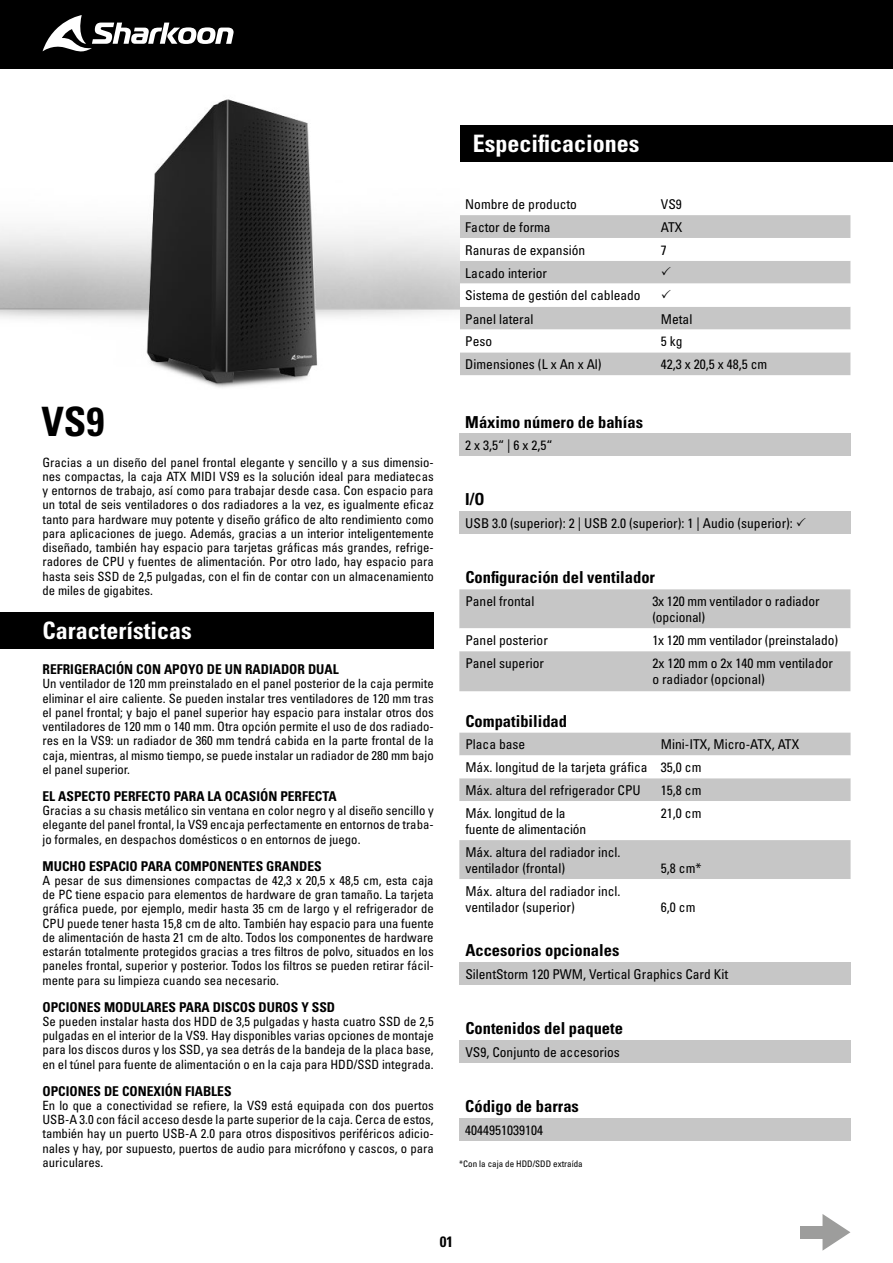
<style>
.page{position:relative;width:893px;height:1263px;background:#fff}
.page>*{position:absolute;margin:0;border:0;box-sizing:border-box;transform-origin:0 0}
.t1{font:40.5px "Univers LTCYR 67 Bold Cond";color:#000}
.t2{font:24px "Univers LTCYR 67 Bold Cond";color:#fff}
.t3{font:16.5px "Univers LTCYR 67 Bold Cond";color:#000}
.t4{font:15px "Univers LTCYR 67 Bold Cond";color:#000}
.t5{font:condensed 13.5px/16.2px "Univers LTCYR 57";color:#000}
.t6{font:13.5px "Univers LTCYR 67 Bold Cond";color:#000}
.t7{font:condensed 12.75px/14.2px "Univers LTCYR 57";color:#000;text-align:justify}
.t8{font:condensed 9px "Univers LTCYR 57";color:#000}
</style>
<div class="page">
<div style="left:0;top:0;width:893px;height:69px;background:#000"></div>
<svg style="left:43px;top:15px;width:191px;height:37px"></svg>
<div style="left:459px;top:125px;width:434px;height:37px;background:#000"></div>
<div style="left:459px;top:215px;width:391px;height:160px;background:#c6c6c6"></div>
<div style="left:459px;top:511px;width:391px;height:23px;background:#c6c6c6"></div>
<div style="left:459px;top:433px;width:391px;height:23px;background:#c6c6c6"></div>
<svg style="left:459px;top:589px;width:391px;height:102px"></svg>
<div style="left:459px;top:733px;width:391px;height:22px;background:#c6c6c6"></div>
<svg style="left:459px;top:755px;width:391px;height:124px"></svg>
<svg style="left:822px;top:1214px;width:28px;height:37px"></svg>
<div style="left:800px;top:1226px;width:25px;height:12px;background:#9d9d9c"></div>
<img style="left:0;top:99px;width:459px;height:289px">
<div style="left:0;top:612px;width:434px;height:37px;background:#000"></div>
<div style="left:459px;top:1040px;width:391px;height:23px;background:#c6c6c6"></div>
<div style="left:459px;top:1118px;width:391px;height:23px;background:#c6c6c6"></div>
<div style="left:459px;top:962px;width:391px;height:23px;background:#c6c6c6"></div>
<svg style="left:459px;top:238px;width:391px;height:114px"></svg>
<h1 class="t1" style="left:41px;top:396px;width:65px">VS9</h1>
<p class="t7" style="left:43px;top:454px;width:393px">Gracias a un diseño del panel frontal elegante y sencillo y a sus dimensio&shy;nes compactas, la caja ATX MIDI VS9 es la solución ideal para mediatecas y entornos de trabajo, así como para trabajar desde casa. Con espacio para un total de seis ventiladores o dos radiadores a la vez, es igualmente eficaz tanto para hardware muy potente y diseño gráfico de alto rendimiento como para aplicaciones de juego. Además, gracias a un interior inteligentemente diseñado, también hay espacio para tarjetas gráficas más grandes, refrige&shy;radores de CPU y fuentes de alimentación. Por otro lado, hay espacio para hasta seis SSD de 2,5 pulgadas, con el fin de contar con un almacenamiento de miles de gigabites.</p>
<h2 class="t2" style="left:43px;top:616px;width:151px">Características</h2>
<p class="t6" style="left:43px;top:661px;width:298px">REFRIGERACIÓN CON APOYO DE UN RADIADOR DUAL</p>
<p class="t7" style="left:43px;top:676px;width:393px">Un ventilador de 120 mm preinstalado en el panel posterior de la caja permite eliminar el aire caliente. Se pueden instalar tres ventiladores de 120 mm tras el panel frontal; y bajo el panel superior hay espacio para instalar otros dos ventiladores de 120 mm o 140 mm. Otra opción permite el uso de dos radiado&shy;res en la VS9: un radiador de 360 mm tendrá cabida en la parte frontal de la caja, mientras, al mismo tiempo, se puede instalar un radiador de 280 mm bajo el panel superior.</p>
<p class="t6" style="left:43px;top:788px;width:296px">EL ASPECTO PERFECTO PARA LA OCASIÓN PERFECTA</p>
<p class="t7" style="left:43px;top:803px;width:393px">Gracias a su chasis metálico sin ventana en color negro y al diseño sencillo y elegante del panel frontal, la VS9 encaja perfectamente en entornos de traba&shy;jo formales, en despachos domésticos o en entornos de juego.</p>
<p class="t6" style="left:43px;top:857px;width:281px">MUCHO ESPACIO PARA COMPONENTES GRANDES</p>
<p class="t7" style="left:43px;top:873px;width:393px">A pesar de sus dimensiones compactas de 42,3 x 20,5 x 48,5 cm, esta caja de PC tiene espacio para elementos de hardware de gran tamaño. La tarjeta gráfica puede, por ejemplo, medir hasta 35 cm de largo y el refrigerador de CPU puede tener hasta 15,8 cm de alto. También hay espacio para una fuente de alimentación de hasta 21 cm de alto. Todos los componentes de hardware estarán totalmente protegidos gracias a tres filtros de polvo, situados en los paneles frontal, superior y posterior. Todos los filtros se pueden retirar fácil&shy;mente para su limpieza cuando sea necesario.</p>
<p class="t6" style="left:43px;top:998px;width:294px">OPCIONES MODULARES PARA DISCOS DUROS Y SSD</p>
<p class="t7" style="left:43px;top:1014px;width:393px">Se pueden instalar hasta dos HDD de 3,5 pulgadas y hasta cuatro SSD de 2,5 pulgadas en el interior de la VS9. Hay disponibles varias opciones de montaje para los discos duros y los SSD, ya sea detrás de la bandeja de la placa base, en el túnel para fuente de alimentación o en la caja para HDD/SSD integrada.</p>
<p class="t6" style="left:43px;top:1082px;width:191px">OPCIONES DE CONEXIÓN FIABLES</p>
<p class="t7" style="left:43px;top:1098px;width:393px">En lo que a conectividad se refiere, la VS9 está equipada con dos puertos USB-A 3.0 con fácil acceso desde la parte superior de la caja. Cerca de estos, también hay un puerto USB-A 2.0 para otros dispositivos periféricos adicio&shy;nales y hay, por supuesto, puertos de audio para micrófono y cascos, o para auriculares.</p>
<h2 class="t2" style="left:473px;top:129px;width:168px">Especificaciones</h2>
<p class="t5" style="left:465px;top:196px;width:113px">Nombre de producto</p>
<p class="t5" style="left:661px;top:196px;width:23px">VS9</p>
<p class="t5" style="left:465px;top:219px;width:87px">Factor de forma</p>
<p class="t5" style="left:661px;top:219px;width:23px">ATX</p>
<p class="t5" style="left:465px;top:241px;width:121px">Ranuras de expansión</p>
<p class="t5" style="left:661px;top:241px;width:7px">7</p>
<p class="t5" style="left:465px;top:261px;width:177px;line-height:23px">Lacado interior<br>Sistema de gestión del cableado<br>Panel lateral</p>
<p class="t5" style="left:661px;top:310px;width:33px">Metal</p>
<p class="t5" style="left:465px;top:333px;width:28px">Peso</p>
<p class="t5" style="left:661px;top:333px;width:23px">5 kg</p>
<p class="t5" style="left:465px;top:356px;width:138px">Dimensiones (L x An x Al)</p>
<p class="t5" style="left:661px;top:356px;width:108px">42,3 x 20,5 x 48,5 cm</p>
<p class="t3" style="left:465px;top:411px;width:179px">Máximo número de bahías</p>
<p class="t5" style="left:465px;top:437px;width:89px">2 x 3,5“ | 6 x 2,5“</p>
<p class="t3" style="left:465px;top:489px;width:21px">I/O</p>
<p class="t5" style="left:465px;top:515px;width:329px">USB 3.0 (superior): 2 | USB 2.0 (superior): 1 | Audio (superior):</p>
<p class="t3" style="left:465px;top:567px;width:191px">Configuración del ventilador</p>
<p class="t5" style="left:465px;top:593px;width:70px">Panel frontal</p>
<p class="t5" style="left:652px;top:593px;width:169px">3x 120 mm ventilador o radiador (opcional)</p>
<p class="t5" style="left:465px;top:632px;width:84px">Panel posterior</p>
<p class="t5" style="left:652px;top:632px;width:187px">1x 120 mm ventilador (preinstalado)</p>
<p class="t5" style="left:465px;top:655px;width:80px">Panel superior</p>
<p class="t5" style="left:652px;top:655px;width:182px">2x 120 mm o 2x 140 mm ventilador o radiador (opcional)</p>
<p class="t3" style="left:465px;top:711px;width:103px">Compatibilidad</p>
<p class="t5" style="left:465px;top:736px;width:61px">Placa base</p>
<p class="t5" style="left:465px;top:733px;width:335px;line-height:22.8px;text-indent:196px">Mini-ITX, Micro-ATX, ATX<br>Máx. longitud de la tarjeta gráfica 35,0 cm<br>Máx. altura del refrigerador CPU</p>
<p class="t5" style="left:661px;top:782px;width:42px">15,8 cm</p>
<p class="t5" style="left:465px;top:805px;width:122px">Máx. longitud de la fuente de alimentación</p>
<p class="t5" style="left:661px;top:805px;width:42px">21,0 cm</p>
<p class="t5" style="left:465px;top:844px;width:157px">Máx. altura del radiador incl. ventilador (frontal)</p>
<p class="t5" style="left:661px;top:860px;width:42px">5,8 cm*</p>
<p class="t5" style="left:465px;top:883px;width:157px">Máx. altura del radiador incl. ventilador (superior)</p>
<p class="t5" style="left:661px;top:899px;width:36px">6,0 cm</p>
<p class="t3" style="left:465px;top:940px;width:155px">Accesorios opcionales</p>
<p class="t5" style="left:465px;top:966px;width:264px">SilentStorm 120 PWM, Vertical Graphics Card Kit</p>
<p class="t3" style="left:465px;top:1018px;width:159px">Contenidos del paquete</p>
<p class="t5" style="left:465px;top:1044px;width:156px">VS9, Conjunto de accesorios</p>
<p class="t3" style="left:465px;top:1096px;width:115px">Código de barras</p>
<p class="t5" style="left:465px;top:1121px;width:79px">4044951039104</p>
<p class="t8" style="left:459px;top:1158px;width:125px">*Con la caja de HDD/SDD extraída</p>
<p class="t4" style="left:440px;top:1232px;width:15px">01</p>
</div>
